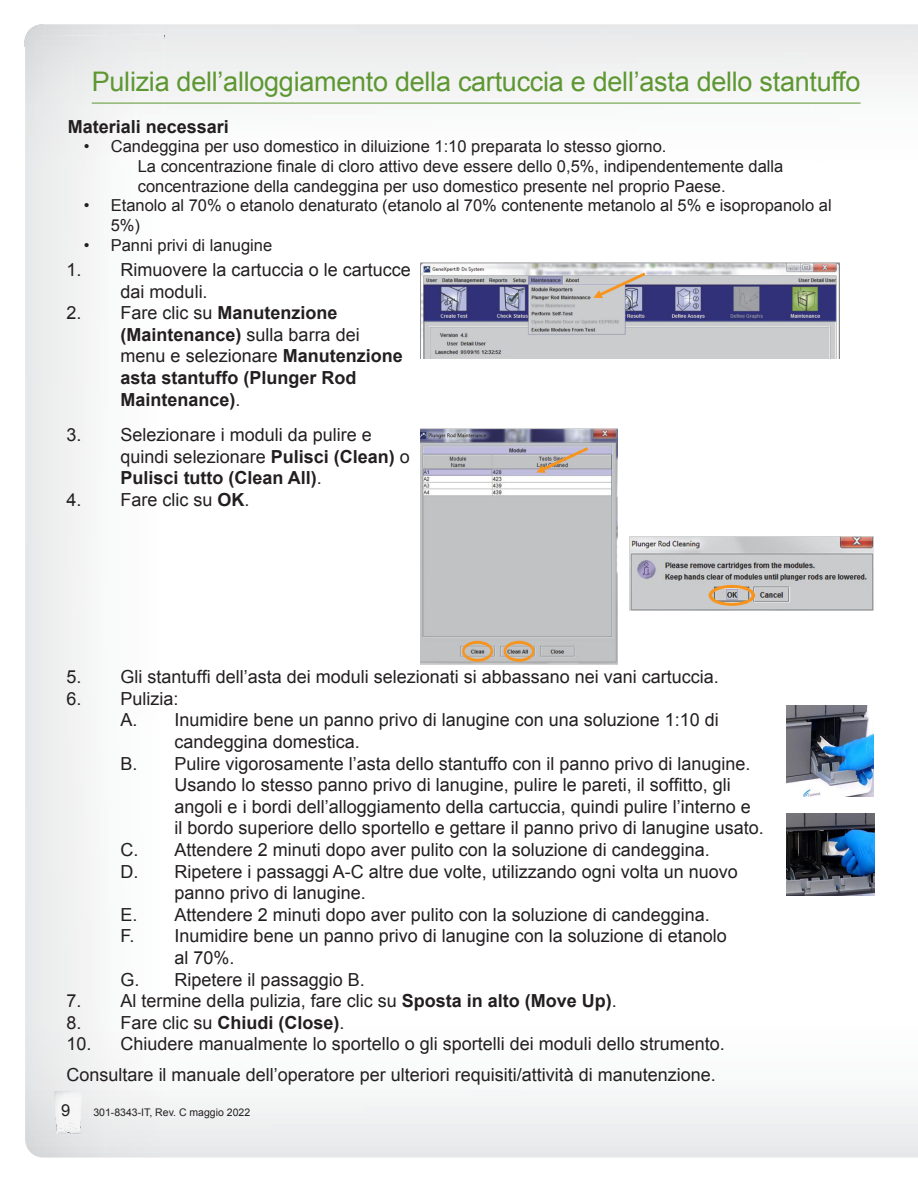
<style>
.page{position:relative;width:918px;height:1188px;background:#fff}
.page>*{position:absolute;margin:0;border:0;box-sizing:border-box;transform-origin:0 0}
.t1{font:27px "Arial";letter-spacing:-.01em;color:#5d9732}
.t2{font:18px/21.6px "Arial";color:#231f20}
.t3{font:700 18px/21.6px "Arial";color:#231f20}
.t4{font:16.5px/19.8px "Arial";color:#231f20}
.t5{font:10.5px "Arial";color:#231f20}
.s1{font-weight:400}
.s2{font-weight:700}
</style>
<div class="page">
<img style="left:24px;top:25px;width:14px;height:22px">
<hr style="left:92px;top:103px;width:769px;height:1px;background:#5d9732">
<img style="left:786px;top:706px;width:87px;height:91px">
<img style="left:787px;top:813px;width:88px;height:83px">
<img style="left:421px;top:263px;width:418px;height:96px">
<svg style="left:593px;top:268px;width:56px;height:31px;background:#c2b9b6"></svg>
<img style="left:421px;top:428px;width:196px;height:236px">
<img style="left:630px;top:537px;width:243px;height:74px">
<div style="left:709px;top:585px;width:46px;height:21px;border:3px solid #f7941d;border-radius:50%"></div>
<div style="left:462px;top:641px;width:31px;height:21px;border:3px solid #f7941d;border-radius:50%"></div>
<div style="left:504px;top:641px;width:31px;height:21px;border:3px solid #f7941d;border-radius:50%"></div>
<svg style="left:536px;top:443px;width:55px;height:30px;background:#bdb3b3"></svg>
<svg style="left:55px;top:1109px;width:27px;height:25px"></svg>
<svg style="left:58px;top:1091px;width:10px;height:5px"></svg>
<img style="left:68px;top:1091px;width:14px;height:5px">
<h1 class="t1" style="left:92px;top:71px;width:770px">Pulizia dell’alloggiamento della cartuccia e dell’asta dello stantuffo</h1>
<p class="t3" style="left:68px;top:116px;width:163px">Materiali necessari</p>
<p class="t4" style="left:138px;top:138px;width:647px;text-indent:-54px">• Candeggina per uso domestico in diluizione 1:10 preparata lo stesso giorno.<br>La concentrazione finale di cloro attivo deve essere dello 0,5%, indipendentemente dalla concentrazione della candeggina per uso domestico presente nel proprio Paese.</p>
<p class="t4" style="left:111px;top:197px;width:722px;text-indent:-27px">• Etanolo al 70% o etanolo denaturato (etanolo al 70% contenente metanolo al 5% e isopropanolo al<br>5%)</p>
<p class="t4" style="left:84px;top:237px;width:190px">• Panni privi di lanugine</p>
<p class="t2" style="left:121px;top:261px;width:292px;text-indent:-54px">1. Rimuovere la cartuccia o le cartucce dai moduli.</p>
<p class="t3" style="left:121px;top:303px;width:284px;text-indent:-54px"><span class="s1">2. Fare clic su</span> Manutenzione (Maintenance) <span class="s1">sulla barra dei menu e selezionare</span> Manutenzione asta stantuffo (Plunger Rod<br>Maintenance)<span class="s1">.</span></p>
<p class="t2" style="left:121px;top:426px;width:291px;text-indent:-54px">3. Selezionare i moduli da pulire e quindi selezionare <span class="s2">Pulisci (Clean)</span> o<br><span class="s2">Pulisci tutto (Clean All)</span>.</p>
<p class="t2" style="left:67px;top:490px;width:185px">4. Fare clic su <span class="s2">OK</span>.</p>
<p class="t2" style="left:67px;top:666px;width:17px">5.</p>
<p class="t2" style="left:121px;top:666px;width:600px">Gli stantuffi dell’asta dei moduli selezionati si abbassano nei vani cartuccia.</p>
<p class="t2" style="left:67px;top:689px;width:114px">6. Pulizia:</p>
<p class="t2" style="left:121px;top:711px;width:600px">A. Inumidire bene un panno privo di lanugine con una soluzione 1:10 di</p>
<p class="t2" style="left:175px;top:733px;width:187px">candeggina domestica.</p>
<p class="t2" style="left:121px;top:754px;width:631px">B. Pulire vigorosamente l’asta dello stantuffo con il panno privo di lanugine.</p>
<p class="t2" style="left:175px;top:774px;width:558px">Usando lo stesso panno privo di lanugine, pulire le pareti, il soffitto, gli</p>
<p class="t2" style="left:175px;top:796px;width:578px">angoli e i bordi dell’alloggiamento della cartuccia, quindi pulire l’interno e</p>
<p class="t2" style="left:175px;top:819px;width:591px">il bordo superiore dello sportello e gettare il panno privo di lanugine usato.</p>
<p class="t2" style="left:121px;top:841px;width:591px">C. Attendere 2 minuti dopo aver pulito con la soluzione di candeggina.</p>
<p class="t2" style="left:121px;top:862px;width:619px">D. Ripetere i passaggi A-C altre due volte, utilizzando ogni volta un nuovo</p>
<p class="t2" style="left:175px;top:884px;width:193px">panno privo di lanugine.</p>
<p class="t2" style="left:121px;top:905px;width:591px">E. Attendere 2 minuti dopo aver pulito con la soluzione di candeggina.</p>
<p class="t2" style="left:121px;top:927px;width:608px">F. Inumidire bene un panno privo di lanugine con la soluzione di etanolo</p>
<p class="t2" style="left:175px;top:947px;width:62px">al 70%.</p>
<p class="t2" style="left:121px;top:970px;width:246px">G. Ripetere il passaggio B.</p>
<p class="t2" style="left:67px;top:992px;width:552px">7. Al termine della pulizia, fare clic su <span class="s2">Sposta in alto (Move Up)</span>.</p>
<p class="t2" style="left:67px;top:1013px;width:280px">8. Fare clic su <span class="s2">Chiudi (Close)</span>.</p>
<p class="t2" style="left:67px;top:1030px;width:660px;line-height:30.6px">10. Chiudere manualmente lo sportello o gli sportelli dei moduli dello strumento.<br>Consultare il manuale dell’operatore per ulteriori requisiti/attività di manutenzione.</p>
<p class="t4" style="left:61px;top:1102px;width:11px">9</p>
<p class="t5" style="left:93px;top:1108px;width:158px">301-8343-IT, Rev. C maggio 2022</p>
</div>
